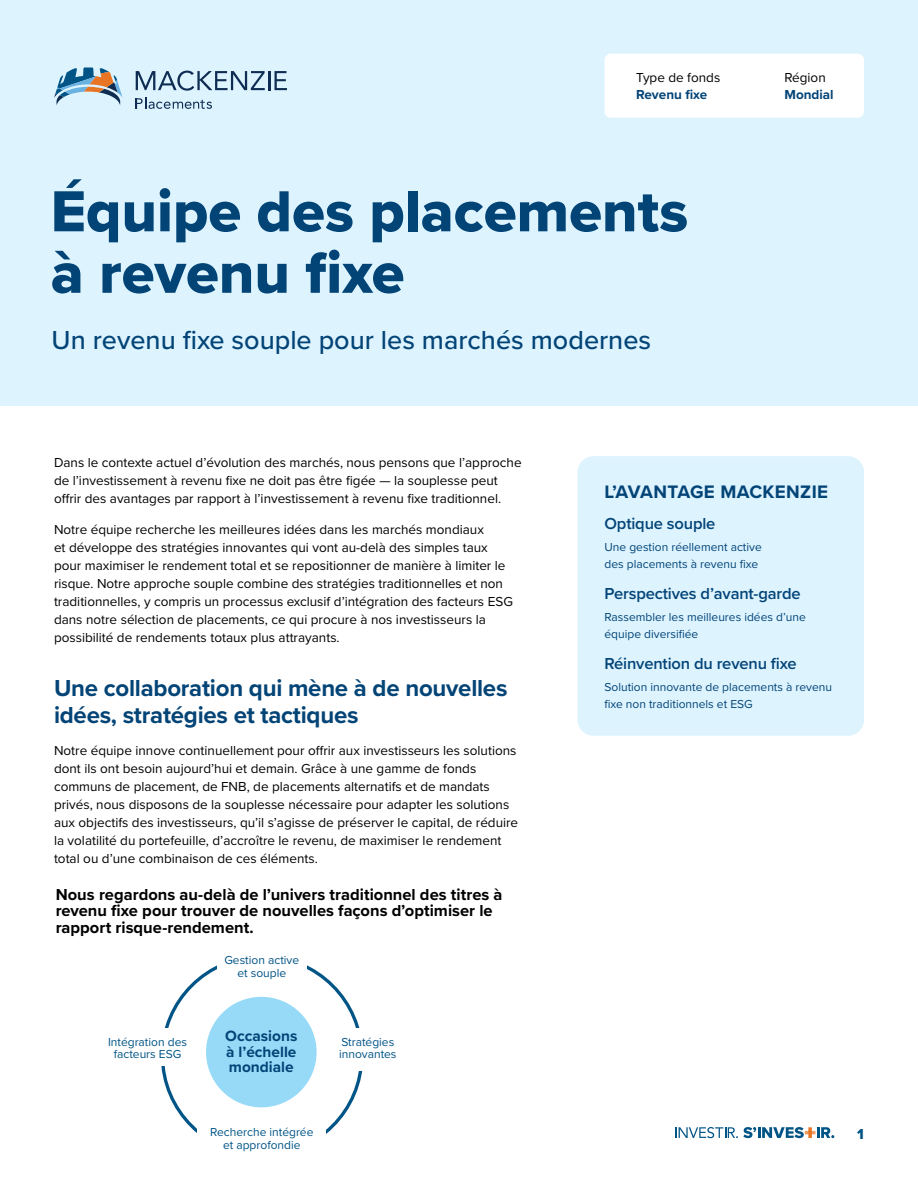
<style>
.page{position:relative;width:918px;height:1188px;background:#fff}
.page>*{position:absolute;margin:0;border:0;box-sizing:border-box;transform-origin:0 0}
.t1{font:60px/61.5px "Proxima Nova Extrabld";color:#034477}
.Subtitle{font:500 27px "Proxima Nova";color:#034477}
.H2-blue{font:700 24px/27px "Proxima Nova";letter-spacing:-.01em;color:#034477}
.MACK_plus{font:700 18.75px "Proxima Nova";letter-spacing:.02em;color:#034477}
.Chart_title{font:700 16.5px/16.5px "Proxima Nova";color:#000}
.MACK_plus_bullet{font:600 16.5px "Proxima Nova";letter-spacing:-.01em;color:#034477}
.Graph_title{font:700 15.45px/15.5px "Proxima Nova";color:#034477;text-align:justify}
.t2{font:15px "Proxima Nova Extrabld";color:#005486}
.body{font:13.5px/18px "Proxima Nova";color:#000}
.category{font:13.5px "Proxima Nova";color:#000}
.answer{font:700 13.5px "Proxima Nova";color:#034477}
.MACK_plus_bullet-2{font:12px/16.5px "Proxima Nova";color:#034477}
.Graph_title-2{font:12px/12.5px "Proxima Nova";color:#005486;text-align:center}
</style>
<div class="page">
<svg style="left:676px;top:1127px;width:158px;height:11px"></svg>
<div style="left:0;top:0;width:918px;height:406px;background:#ddf4ff"></div>
<div style="left:605px;top:54px;width:259px;height:64px;background:#fff;border-radius:6px"></div>
<svg style="left:54px;top:68px;width:69px;height:37px"></svg>
<svg style="left:136px;top:71px;width:151px;height:20px"></svg>
<svg style="left:136px;top:98px;width:76px;height:11px"></svg>
<div style="left:578px;top:456px;width:286px;height:280px;background:#ddf4ff;border-radius:16px"></div>
<div style="left:206px;top:997px;width:111px;height:110px;background:#97daf8;border-radius:50%"></div>
<p class="category" style="left:636px;top:67px;width:86px">Type de fonds</p>
<p class="answer" style="left:636px;top:85px;width:72px">Revenu fixe</p>
<h1 class="t1" style="left:51px;top:180px;width:639px">Équipe des placements à revenu fixe</h1>
<p class="Subtitle" style="left:52px;top:320px;width:601px">Un revenu fixe souple pour les marchés modernes</p>
<p class="category" style="left:784px;top:67px;width:43px">Région</p>
<p class="answer" style="left:784px;top:85px;width:51px">Mondial</p>
<p class="body" style="left:54px;top:453px;width:469px">Dans le contexte actuel d’évolution des marchés, nous pensons que l’approche de l’investissement à revenu fixe ne doit pas être figée — la souplesse peut offrir des avantages par rapport à l’investissement à revenu fixe traditionnel.</p>
<p class="body" style="left:54px;top:520px;width:460px">Notre équipe recherche les meilleures idées dans les marchés mondiaux<br>et développe des stratégies innovantes qui vont au-delà des simples taux pour maximiser le rendement total et se repositionner de manière à limiter le risque. Notre approche souple combine des stratégies traditionnelles et non traditionnelles, y compris un processus exclusif d’intégration des facteurs ESG dans notre sélection de placements, ce qui procure à nos investisseurs la possibilité de rendements totaux plus attrayants.</p>
<h2 class="H2-blue" style="left:54px;top:674px;width:455px">Une collaboration qui mène à de nouvelles idées, stratégies et tactiques</h2>
<p class="body" style="left:54px;top:741px;width:466px">Notre équipe innove continuellement pour offrir aux investisseurs les solutions dont ils ont besoin aujourd’hui et demain. Grâce à une gamme de fonds communs de placement, de FNB, de placements alternatifs et de mandats privés, nous disposons de la souplesse nécessaire pour adapter les solutions aux objectifs des investisseurs, qu’il s’agisse de préserver le capital, de réduire la volatilité du portefeuille, d’accroître le revenu, de maximiser le rendement total ou d’une combinaison de ces éléments.</p>
<p class="Chart_title" style="left:56px;top:886px;width:448px">Nous regardons au-delà de l’univers traditionnel des titres à revenu fixe pour trouver de nouvelles façons d’optimiser le rapport risque-rendement.</p>
<p class="Graph_title-2" style="left:108px;top:1035px;width:80px">Intégration des facteurs ESG</p>
<p class="Graph_title-2" style="left:224px;top:954px;width:76px">Gestion active et souple</p>
<p class="Graph_title" style="left:225px;top:1028px;width:74px">Occasions à l’échelle mondiale</p>
<p class="Graph_title-2" style="left:210px;top:1125px;width:105px">Recherche intégrée et approfondie</p>
<p class="Graph_title-2" style="left:339px;top:1035px;width:59px;text-align:left">Stratégies innovantes</p>
<h2 class="MACK_plus" style="left:605px;top:478px;width:225px">L’AVANTAGE MACKENZIE</h2>
<p class="MACK_plus_bullet" style="left:605px;top:512px;width:112px">Optique souple</p>
<p class="MACK_plus_bullet-2" style="left:605px;top:539px;width:159px">Une gestion réellement active des placements à revenu fixe</p>
<p class="MACK_plus_bullet" style="left:605px;top:582px;width:198px">Perspectives d’avant-garde</p>
<p class="MACK_plus_bullet-2" style="left:605px;top:609px;width:203px">Rassembler les meilleures idées d’une équipe diversifiée</p>
<p class="MACK_plus_bullet" style="left:605px;top:651px;width:194px">Réinvention du revenu fixe</p>
<p class="MACK_plus_bullet-2" style="left:605px;top:678px;width:229px">Solution innovante de placements à revenu fixe non traditionnels et ESG</p>
<p class="t2" style="left:857px;top:1123px;width:8px">1</p>
</div>
